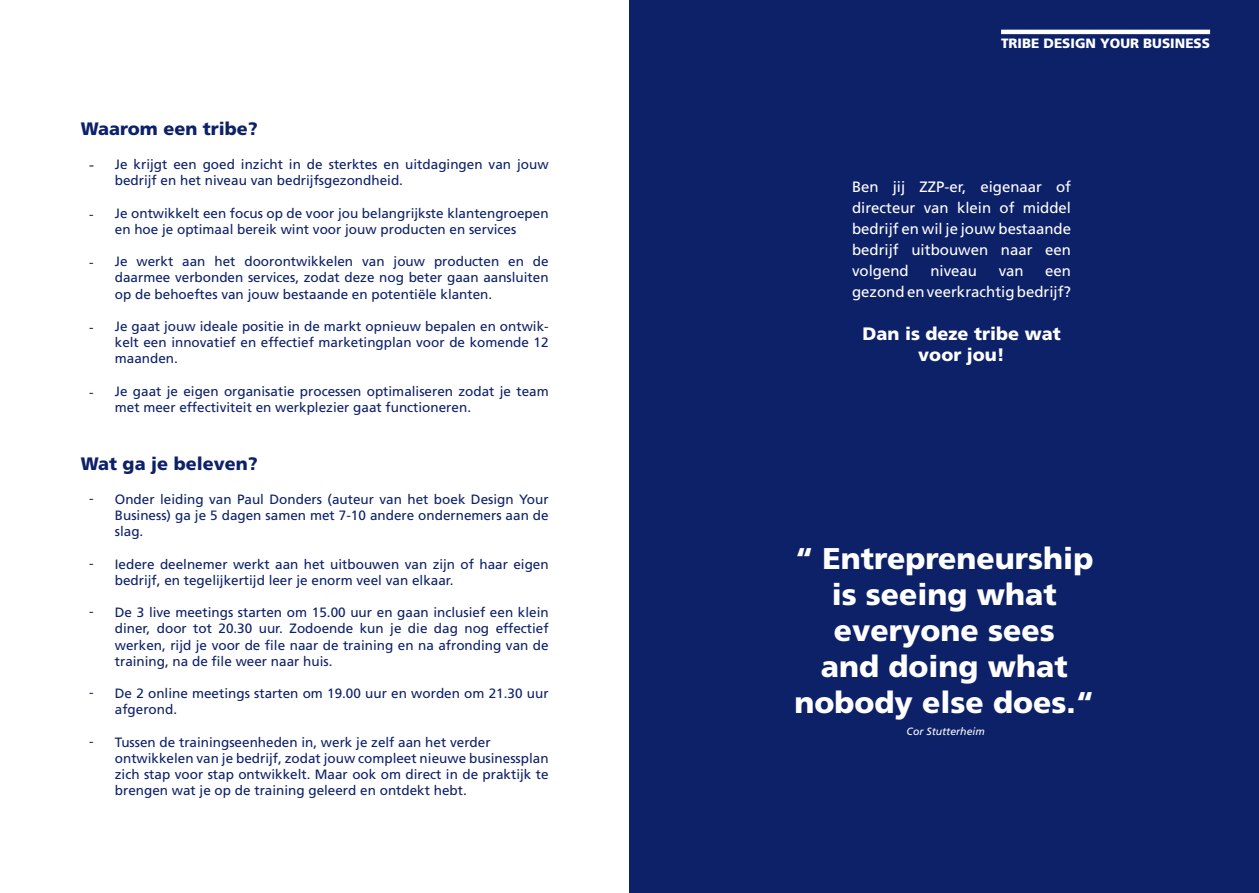
<style>
.page{position:relative;width:1259px;height:893px;background:#fff}
.page>*{position:absolute;margin:0;border:0;box-sizing:border-box;transform-origin:0 0}
.t1{font:900 30px/36px "Frutiger LT Std";color:#fff;text-align:center}
.t2{font:900 18px "Frutiger LT Std";color:#0d2169}
.t3{font:900 18px/21.6px "Frutiger LT Std";color:#fff;text-align:center}
.t4{font:15px/21px "Frutiger LT Std";color:#fff;text-align:justify}
.t5{font:15px "Frutiger LT Std";color:#0d2169}
.t6{font:13.5px/16.2px "Frutiger LT Std";color:#0d2169}
.t7{font:900 13.5px "Frutiger LT Std";color:#fff}
.t8{font:italic 10.5px "Frutiger LT Std";color:#fff}
</style>
<div class="page">
<div style="left:629px;top:0;width:630px;height:893px;background:#0d2169"></div>
<hr style="left:1001px;top:30px;width:209px;height:4px;background:#fff">
<h2 class="t2" style="left:81px;top:118px;width:179px">Waarom een tribe?</h2>
<p class="t6" style="left:115px;top:156px;width:435px">Je krijgt een goed inzicht in de sterktes en uitdagingen van jouw bedrijf en het niveau van bedrijfsgezondheid.</p>
<p class="t6" style="left:115px;top:205px;width:435px">Je ontwikkelt een focus op de voor jou belangrijkste klantengroepen en hoe je optimaal bereik wint voor jouw producten en services</p>
<p class="t6" style="left:115px;top:253px;width:435px;text-align:justify">Je werkt aan het doorontwikkelen van jouw producten en de daarmee verbonden services, zodat deze nog beter gaan aansluiten op de behoeftes van jouw bestaande en potentiële klanten.</p>
<p class="t6" style="left:115px;top:318px;width:435px;text-align:justify">Je gaat jouw ideale positie in de markt opnieuw bepalen en ontwik&shy;kelt een innovatief en effectief marketingplan voor de komende 12 maanden.</p>
<p class="t6" style="left:115px;top:383px;width:435px">Je gaat je eigen organisatie processen optimaliseren zodat je team met meer effectiviteit en werkplezier gaat functioneren.</p>
<p class="t5" style="left:89px;top:156px;width:6px">-</p>
<p class="t6" style="left:89px;top:206px;width:6px">-</p>
<p class="t6" style="left:89px;top:254px;width:6px">-</p>
<p class="t6" style="left:89px;top:319px;width:6px">-</p>
<p class="t6" style="left:89px;top:384px;width:6px">-</p>
<h2 class="t2" style="left:81px;top:452px;width:178px">Wat ga je beleven?</h2>
<p class="t6" style="left:115px;top:491px;width:435px;text-align:justify">Onder leiding van Paul Donders (auteur van het boek Design Your Business) ga je 5 dagen samen met 7-10 andere ondernemers aan de slag.</p>
<p class="t6" style="left:115px;top:556px;width:435px">Iedere deelnemer werkt aan het uitbouwen van zijn of haar eigen bedrijf, en tegelijkertijd leer je enorm veel van elkaar.</p>
<p class="t6" style="left:115px;top:604px;width:435px;text-align:justify">De 3 live meetings starten om 15.00 uur en gaan inclusief een klein diner, door tot 20.30 uur. Zodoende kun je die dag nog effectief werken, rijd je voor de file naar de training en na afronding van de training, na de file weer naar huis.</p>
<p class="t6" style="left:115px;top:685px;width:435px">De 2 online meetings starten om 19.00 uur en worden om 21.30 uur afgerond.</p>
<p class="t6" style="left:115px;top:734px;width:435px">Tussen de trainingseenheden in, werk je zelf aan het verder ontwikkelen van je bedrijf, zodat jouw compleet nieuwe businessplan zich stap voor stap ontwikkelt. Maar ook om direct in de praktijk te brengen wat je op de training geleerd en ontdekt hebt.</p>
<p class="t6" style="left:89px;top:490px;width:6px">-</p>
<p class="t6" style="left:89px;top:555px;width:6px">-</p>
<p class="t6" style="left:89px;top:604px;width:6px">-</p>
<p class="t6" style="left:89px;top:685px;width:6px">-</p>
<p class="t6" style="left:89px;top:733px;width:6px">-</p>
<p class="t7" style="left:1001px;top:36px;width:210px">TRIBE DESIGN YOUR BUSINESS</p>
<p class="t4" style="left:852px;top:176px;width:220px">Ben jij ZZP-er, eigenaar of directeur van klein of middel bedrijf en wil je jouw bestaande bedrijf uitbouwen naar een volgend</p>
<p class="t4" style="left:930px;top:260px;width:48px">niveau</p>
<p class="t4" style="left:998px;top:260px;width:27px">van</p>
<p class="t4" style="left:852px;top:260px;width:220px;text-align:right">een<br>gezond en veerkrachtig bedrijf?</p>
<h2 class="t3" style="left:862px;top:322px;width:200px">Dan is deze tribe wat voor jou!</h2>
<h1 class="t1" style="left:794px;top:540px;width:301px">“ Entrepreneurship is seeing what everyone sees<br>and doing what nobody else does.“</h1>
<p class="t8" style="left:906px;top:726px;width:80px">Cor Stutterheim</p>
</div>
